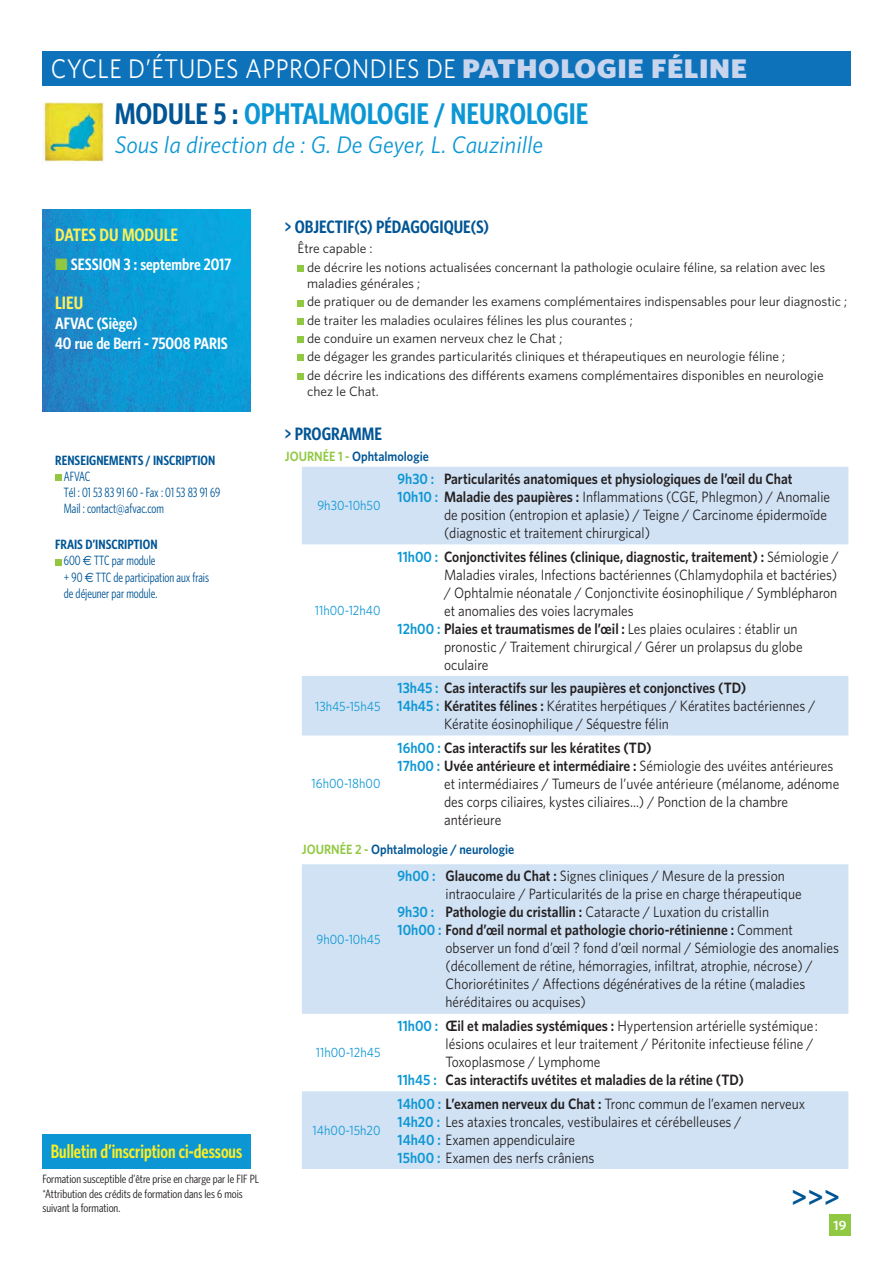
<style>
.page{position:relative;width:893px;height:1263px;background:#fff}
.page>*{position:absolute;margin:0;border:0;box-sizing:border-box;transform-origin:0 0}
.t1{font:600 30px "Whitney Condensed";color:#0c97d4}
.t2{font:600 28.5px "Whitney";color:#005595}
.t3{font:27px "Whitney";letter-spacing:.02em;color:#fff;scale:.9 1}
.t4{font:italic 24px "Whitney";color:#0c97d4}
.t5{font:600 19.5px "Whitney Condensed";color:#fcee21;scale:.9 1}
.t6{font:600 18px "Whitney Condensed";color:#005595}
.t7{font:600 18px "Whitney Condensed";color:#fcef58}
.t8{font:600 16.5px/19.8px "Whitney Condensed";color:#fff}
.t9{font:15px/18px "Whitney";color:#231f20;scale:.9 1}
.t10{font:600 15px "Whitney";color:#231f20;scale:.9 1}
.t11{font:13.5px/18.3px "Whitney";color:#231f20}
.t12{font:13.5px/16.2px "Whitney Condensed";color:#005595;scale:.9 1}
.t13{font:13.5px "Whitney";color:#0c97d4;scale:.9 1}
.t14{font:600 13.5px "Whitney";color:#005595;scale:.9 1}
.t15{font:600 13.5px "Whitney Condensed";color:#005595}
.t16{font:600 13.5px "Whitney";color:#fff}
.t17{font:12px/14.4px "Whitney Condensed";color:#231f20}
.s1{font-weight:900;color:#c8d5ed}
.s2{color:#005595}
.s3{font-weight:600}
.s4{font-family:"Euro Sans"}
.s5{color:#90c841}
.s6{color:#0c97d4}
.s7{font-weight:600;color:#0c97d4}
.s8{font-weight:400}
</style>
<div class="page">
<div style="left:829px;top:1215px;width:21px;height:21px;background:#90c841"></div>
<img style="left:42px;top:209px;width:209px;height:202px">
<svg style="left:302px;top:467px;width:546px;height:268px;fill:#d1e2f4"></svg>
<svg style="left:302px;top:864px;width:546px;height:305px;fill:#d1e2f4"></svg>
<div style="left:297px;top:265px;width:7px;height:7px;background:#90c841"></div>
<div style="left:297px;top:300px;width:7px;height:6px;background:#90c841"></div>
<div style="left:297px;top:318px;width:7px;height:7px;background:#90c841"></div>
<div style="left:297px;top:336px;width:7px;height:7px;background:#90c841"></div>
<div style="left:297px;top:355px;width:7px;height:6px;background:#90c841"></div>
<div style="left:297px;top:373px;width:7px;height:7px;background:#90c841"></div>
<div style="left:55px;top:475px;width:7px;height:6px;background:#90c841"></div>
<div style="left:55px;top:559px;width:7px;height:6px;background:#90c841"></div>
<div style="left:42px;top:51px;width:808px;height:34px;background:#0d72ba"></div>
<img style="left:42px;top:102px;width:62px;height:62px">
<div style="left:42px;top:1134px;width:209px;height:34px;background:#0c97d4"></div>
<svg style="left:56px;top:258px;width:11px;height:12px"></svg>
<h3 class="t3" style="left:51px;top:58px;width:775px">CYCLE D’ÉTUDES APPROFONDIES DE <span class="s1">PATHOLOGIE FÉLINE</span></h3>
<h1 class="t1" style="left:115px;top:102px;width:475px"><span class="s2">MODULE 5 :</span> OPHTALMOLOGIE / NEUROLOGIE</h1>
<h3 class="t4" style="left:115px;top:130px;width:430px">Sous la direction de : G. De Geyer, L. Cauzinille</h3>
<p class="t7" style="left:55px;top:228px;width:124px">DATES DU MODULE</p>
<p class="t8" style="left:71px;top:255px;width:162px">SESSION 3 : septembre 2017</p>
<p class="t7" style="left:55px;top:296px;width:30px">LIEU</p>
<p class="t8" style="left:55px;top:315px;width:174px">AFVAC (Siège)<br>40 rue de Berri - 75008 PARIS</p>
<p class="t15" style="left:55px;top:455px;width:162px">RENSEIGNEMENTS / INSCRIPTION</p>
<p class="t12" style="left:64px;top:469px;width:175px">AFVAC<br>Tél : 01 53 83 91 60 - Fax : 01 53 83 91 69<br>Mail : contact@afvac.com</p>
<p class="t12" style="left:64px;top:538px;width:163px;text-indent:-9px"><span class="s3">FRAIS D’INSCRIPTION<br></span>600 <span class="s4">€</span> TTC par module<br>+ 90 <span class="s4">€</span> TTC de participation aux frais de déjeuner par module.</p>
<h3 class="t5" style="left:51px;top:1144px;width:214px">Bulletin d’inscription ci-dessous</h3>
<p class="t17" style="left:42px;top:1173px;width:218px">Formation susceptible d’être prise en charge par le FIF PL *Attribution des crédits de formation dans les 6 mois suivant la formation.</p>
<p class="t6" style="left:285px;top:220px;width:206px">&gt; OBJECTIF(S) PÉDAGOGIQUE(S)</p>
<p class="t11" style="left:307px;top:241px;width:520px;text-indent:-9px">Être capable :<br>de décrire les notions actualisées concernant la pathologie oculaire féline, sa relation avec les</p>
<p class="t11" style="left:307px;top:275px;width:541px">maladies générales ;<br>de pratiquer ou de demander les examens complémentaires indispensables pour leur diagnostic ; de traiter les maladies oculaires félines les plus courantes ;<br>de conduire un examen nerveux chez le Chat ;<br>de dégager les grandes particularités cliniques et thérapeutiques en neurologie féline ;<br>de décrire les indications des différents examens complémentaires disponibles en neurologie</p>
<p class="t11" style="left:307px;top:383px;width:73px">chez le Chat.</p>
<p class="t6" style="left:285px;top:427px;width:99px">&gt; PROGRAMME</p>
<p class="t14" style="left:285px;top:451px;width:161px"><span class="s5">JOURNÉE 1 -</span> Ophtalmologie</p>
<p class="t13" style="left:317px;top:501px;width:72px">9h30-10h50</p>
<p class="t10" style="left:397px;top:473px;width:440px"><span class="s6">9h30 :</span> Particularités anatomiques et physiologiques de l’œil du Chat</p>
<p class="t9" style="left:397px;top:489px;width:482px"><span class="s7">10h10 :</span> <span class="s3">Maladie des paupières :</span> Inflammations (CGE, Phlegmon) / Anomalie</p>
<p class="t9" style="left:444px;top:507px;width:427px">de position (entropion et aplasie) / Teigne / Carcinome épidermoïde</p>
<p class="t9" style="left:444px;top:525px;width:230px">(diagnostic et traitement chirurgical)</p>
<p class="t13" style="left:315px;top:605px;width:74px">11h00-12h40</p>
<p class="t13" style="left:315px;top:701px;width:74px">13h45-15h45</p>
<p class="t10" style="left:397px;top:551px;width:491px"><span class="s6">11h00 :</span> Conjonctivites félines (clinique, diagnostic, traitement) : <span class="s8">Sémiologie /</span></p>
<p class="t9" style="left:444px;top:567px;width:438px">Maladies virales, Infections bactériennes (Chlamydophila et bactéries)</p>
<p class="t9" style="left:444px;top:585px;width:438px">/ Ophtalmie néonatale / Conjonctivite éosinophilique / Symblépharon</p>
<p class="t9" style="left:444px;top:603px;width:212px">et anomalies des voies lacrymales</p>
<p class="t10" style="left:397px;top:623px;width:446px"><span class="s6">12h00 :</span> Plaies et traumatismes de l’œil : <span class="s8">Les plaies oculaires : établir un</span></p>
<p class="t9" style="left:444px;top:639px;width:400px">pronostic / Traitement chirurgical / Gérer un prolapsus du globe</p>
<p class="t9" style="left:444px;top:657px;width:51px">oculaire</p>
<p class="t10" style="left:397px;top:682px;width:389px"><span class="s6">13h45 :</span> Cas interactifs sur les paupières et conjonctives (TD)</p>
<p class="t9" style="left:397px;top:698px;width:466px"><span class="s7">14h45 :</span> <span class="s3">Kératites félines :</span> Kératites herpétiques / Kératites bactériennes /</p>
<p class="t9" style="left:444px;top:716px;width:251px">Kératite éosinophilique / Séquestre félin</p>
<p class="t10" style="left:397px;top:742px;width:284px"><span class="s6">16h00 :</span> Cas interactifs sur les kératites (TD)</p>
<p class="t9" style="left:397px;top:758px;width:486px"><span class="s7">17h00 :</span> <span class="s3">Uvée antérieure et intermédiaire :</span> Sémiologie des uvéites antérieures</p>
<p class="t9" style="left:444px;top:776px;width:440px">et intermédiaires / Tumeurs de l’uvée antérieure (mélanome, adénome</p>
<p class="t9" style="left:444px;top:794px;width:384px">des corps ciliaires, kystes ciliaires...) / Ponction de la chambre</p>
<p class="t9" style="left:444px;top:812px;width:65px">antérieure</p>
<p class="t14" style="left:302px;top:844px;width:237px"><span class="s5">JOURNÉE 2 -</span> Ophtalmologie / neurologie</p>
<p class="t13" style="left:311px;top:778px;width:78px">16h00-18h00</p>
<p class="t13" style="left:316px;top:934px;width:73px">9h00-10h45</p>
<p class="t13" style="left:316px;top:1048px;width:73px">11h00-12h45</p>
<p class="t13" style="left:312px;top:1125px;width:77px">14h00-15h20</p>
<p class="t9" style="left:397px;top:868px;width:432px"><span class="s7">9h00 :</span> <span class="s3">Glaucome du Chat :</span> Signes cliniques / Mesure de la pression</p>
<p class="t9" style="left:445px;top:886px;width:397px">intraoculaire / Particularités de la prise en charge thérapeutique</p>
<p class="t9" style="left:397px;top:904px;width:414px"><span class="s7">9h30 :</span> <span class="s3">Pathologie du cristallin :</span> Cataracte / Luxation du cristallin</p>
<p class="t10" style="left:397px;top:925px;width:441px"><span class="s6">10h00 :</span> Fond d’œil normal et pathologie chorio-rétinienne : <span class="s8">Comment</span></p>
<p class="t9" style="left:445px;top:940px;width:438px">observer un fond d’œil ? fond d’œil normal / Sémiologie des anomalies</p>
<p class="t9" style="left:445px;top:958px;width:409px">(décollement de rétine, hémorragies, infiltrat, atrophie, nécrose) /</p>
<p class="t9" style="left:445px;top:976px;width:401px">Choriorétinites / Affections dégénératives de la rétine (maladies</p>
<p class="t9" style="left:445px;top:994px;width:157px">héréditaires ou acquises)</p>
<p class="t9" style="left:397px;top:1018px;width:468px"><span class="s7">11h00 :</span> <span class="s3">Œil et maladies systémiques :</span> Hypertension artérielle systémique :</p>
<p class="t9" style="left:445px;top:1036px;width:410px">lésions oculaires et leur traitement / Péritonite infectieuse féline /</p>
<p class="t9" style="left:445px;top:1054px;width:173px">Toxoplasmose / Lymphome</p>
<p class="t10" style="left:397px;top:1074px;width:386px"><span class="s6">11h45 :</span> Cas interactifs uvétites et maladies de la rétine (TD)</p>
<p class="t9" style="left:397px;top:1096px;width:454px"><span class="s7">14h00 :</span> <span class="s3">L’examen nerveux du Chat :</span> Tronc commun de l’examen nerveux <span class="s7">14h20 :</span> Les ataxies troncales, vestibulaires et cérébelleuses /<br><span class="s7">14h40 :</span> Examen appendiculaire<br><span class="s7">15h00 :</span> Examen des nerfs crâniens</p>
<h2 class="t2" style="left:791px;top:1186px;width:50px">&gt;&gt;&gt;</h2>
<p class="t16" style="left:833px;top:1220px;width:14px">19</p>
</div>
